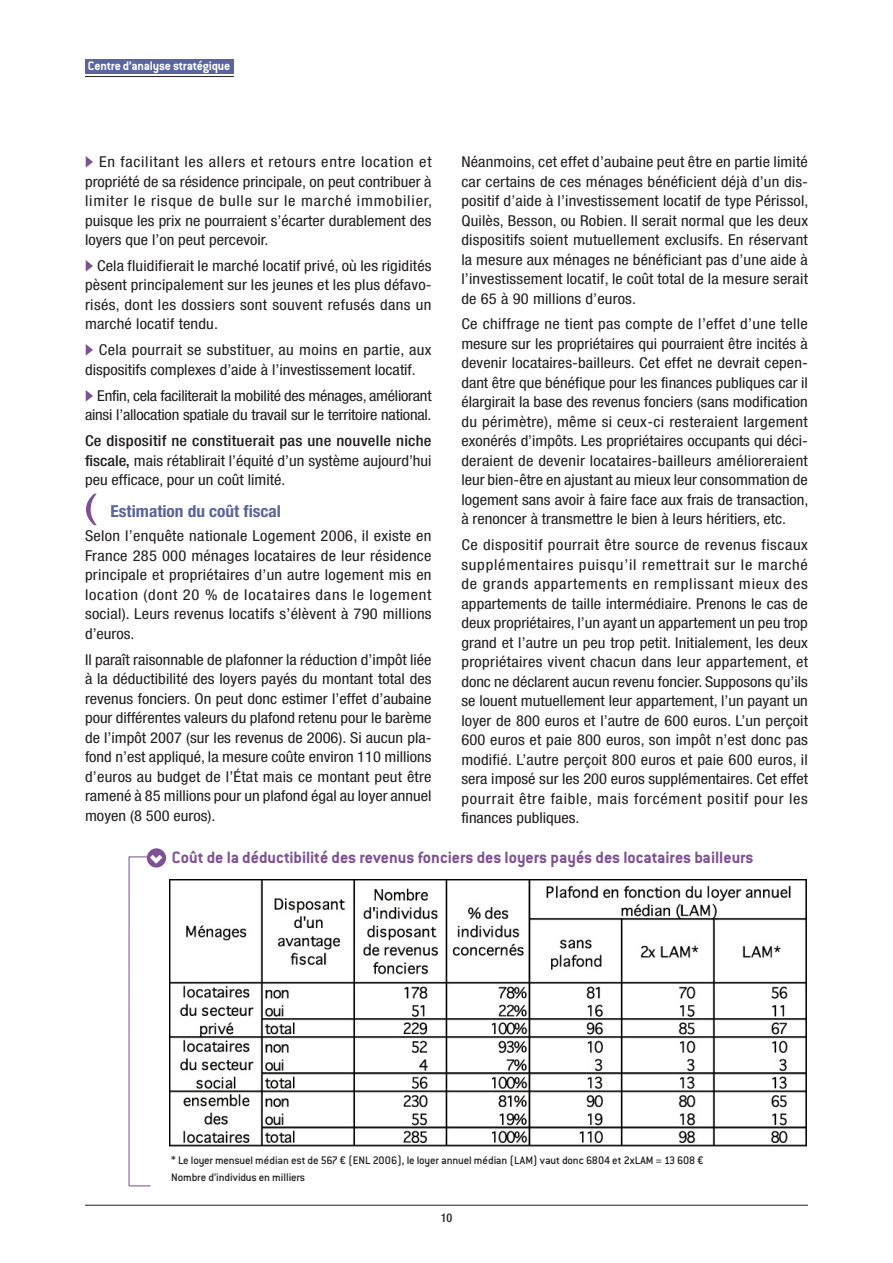
<style>
.page{position:relative;width:893px;height:1263px;background:#fff}
.page>*{position:absolute;margin:0;border:0;box-sizing:border-box;transform-origin:0 0}
.t1{font:condensed 35.1px "Helvetica Neue LT";color:#7e5195;scale:1.6 1}
.t2{font:700 33.15px "Agenda";color:#fff}
.t3{font:18px "Conduit ITCTT Bold";color:#7e5195}
.t4{font:700 condensed 16.5px "Helvetica Neue LT";color:#59659c;scale:1.05 1}
.t5{font:condensed 15px/19.5px "Helvetica Neue LT";color:#231f20;text-align:justify;scale:1.1 1}
.t6{font:13.5px "Conduit ITCTT Bold";letter-spacing:-.015em;color:#fff}
.t7{font:12px/17px "Conduit Md ITCTT Medium";letter-spacing:-.015em;color:#231f20}
.t8{font:500 condensed 12px "Helvetica Neue LT";color:#231f20}
.s1{font-family:"European Pi Three";font-stretch:normal;color:#7e5195}
.s2{font-weight:500}
</style>
<div class="page">
<div style="left:85px;top:60px;width:149px;height:14px;background:#59659c"></div>
<hr style="left:85px;top:76px;width:149px;height:1px;background:#231f20">
<hr style="left:85px;top:1205px;width:723px;height:1px;background:#231f20">
<svg style="left:130px;top:856px;width:17px;height:1px"></svg>
<svg style="left:130px;top:1185px;width:20px;height:1px"></svg>
<hr style="left:129px;top:856px;width:1px;height:330px;background:#7e5195">
<img style="left:169px;top:879px;width:637px;height:268px">
<div style="left:147px;top:848px;width:19px;height:19px;background:#7e5195;border-radius:50%"></div>
<p class="t6" style="left:88px;top:62px;width:144px">Centre d’analyse stratégique</p>
<p class="t5" style="left:85px;top:153px;width:317px"><span class="s1">b</span> En facilitant les allers et retours entre location et propriété de sa résidence principale, on peut contribuer à limiter le risque de bulle sur le marché immobilier, puisque les prix ne pourraient s’écarter durablement des loyers que l’on peut percevoir.</p>
<p class="t5" style="left:85px;top:257px;width:317px"><span class="s1">b</span> Cela fluidifierait le marché locatif privé, où les rigidités pèsent principalement sur les jeunes et les plus défavo&shy;risés, dont les dossiers sont souvent refusés dans un marché locatif tendu.</p>
<p class="t5" style="left:85px;top:342px;width:317px"><span class="s1">b</span> Cela pourrait se substituer, au moins en partie, aux dispositifs complexes d’aide à l’investissement locatif.</p>
<p class="t5" style="left:85px;top:387px;width:317px"><span class="s1">b</span> Enfin, cela faciliterait la mobilité des ménages, améliorant ainsi l’allocation spatiale du travail sur le territoire national.</p>
<p class="t5" style="left:85px;top:432px;width:317px"><span class="s2">Ce dispositif ne constituerait pas une nouvelle niche fiscale,</span> mais rétablirait l’équité d’un système aujourd’hui peu efficace, pour un coût limité.</p>
<p class="t4" style="left:111px;top:506px;width:164px">Estimation du coût fiscal</p>
<p class="t5" style="left:85px;top:527px;width:317px">Selon l’enquête nationale Logement 2006, il existe en France 285 000 ménages locataires de leur résidence principale et propriétaires d’un autre logement mis en location (dont 20 % de locataires dans le logement social). Leurs revenus locatifs s’élèvent à 790 millions d’euros.</p>
<p class="t5" style="left:85px;top:651px;width:317px">Il paraît raisonnable de plafonner la réduction d’impôt liée à la déductibilité des loyers payés du montant total des revenus fonciers. On peut donc estimer l’effet d’aubaine pour différentes valeurs du plafond retenu pour le barème de l’impôt 2007 (sur les revenus de 2006). Si aucun pla&shy;fond n’est appliqué, la mesure coûte environ 110 millions d’euros au budget de l’État mais ce montant peut être ramené à 85 millions pour un plafond égal au loyer annuel moyen (8 500 euros).</p>
<h1 class="t1" style="left:84px;top:494px;width:10px">(</h1>
<p class="t5" style="left:461px;top:153px;width:317px">Néanmoins, cet effet d’aubaine peut être en partie limité car certains de ces ménages bénéficient déjà d’un dis&shy;positif d’aide à l’investissement locatif de type Périssol, Quilès, Besson, ou Robien. Il serait normal que les deux dispositifs soient mutuellement exclusifs. En réservant la mesure aux ménages ne bénéficiant pas d’une aide à l’investissement locatif, le coût total de la mesure serait de 65 à 90 millions d’euros.</p>
<p class="t5" style="left:461px;top:316px;width:317px">Ce chiffrage ne tient pas compte de l’effet d’une telle mesure sur les propriétaires qui pourraient être incités à devenir locataires-bailleurs. Cet effet ne devrait cepen&shy;dant être que bénéfique pour les finances publiques car il élargirait la base des revenus fonciers (sans modification du périmètre), même si ceux-ci resteraient largement exonérés d’impôts. Les propriétaires occupants qui déci&shy;deraient de devenir locataires-bailleurs amélioreraient leur bien-être en ajustant au mieux leur consommation de logement sans avoir à faire face aux frais de transaction, à renoncer à transmettre le bien à leurs héritiers, etc.</p>
<p class="t5" style="left:461px;top:537px;width:317px">Ce dispositif pourrait être source de revenus fiscaux supplémentaires puisqu’il remettrait sur le marché de grands appartements en remplissant mieux des appartements de taille intermédiaire. Prenons le cas de deux propriétaires, l’un ayant un appartement un peu trop grand et l’autre un peu trop petit. Initialement, les deux propriétaires vivent chacun dans leur appartement, et donc ne déclarent aucun revenu foncier. Supposons qu’ils se louent mutuellement leur appartement, l’un payant un loyer de 800 euros et l’autre de 600 euros. L’un perçoit 600 euros et paie 800 euros, son impôt n’est donc pas modifié. L’autre perçoit 800 euros et paie 600 euros, il sera imposé sur les 200 euros supplémentaires. Cet effet pourrait être faible, mais forcément positif pour les finances publiques.</p>
<h2 class="t2" style="left:171px;top:853px;width:13px;rotate:90deg">&gt;</h2>
<p class="t3" style="left:172px;top:852px;width:583px">Coût de la déductibilité des revenus fonciers des loyers payés des locataires bailleurs</p>
<p class="t7" style="left:171px;top:1153px;width:534px">* Le loyer mensuel médian est de 567 € (ENL 2006), le loyer annuel médian (LAM) vaut donc 6804 et 2xLAM = 13 608 €<br>Nombre d’individus en milliers</p>
<p class="t8" style="left:441px;top:1213px;width:13px">10</p>
</div>
